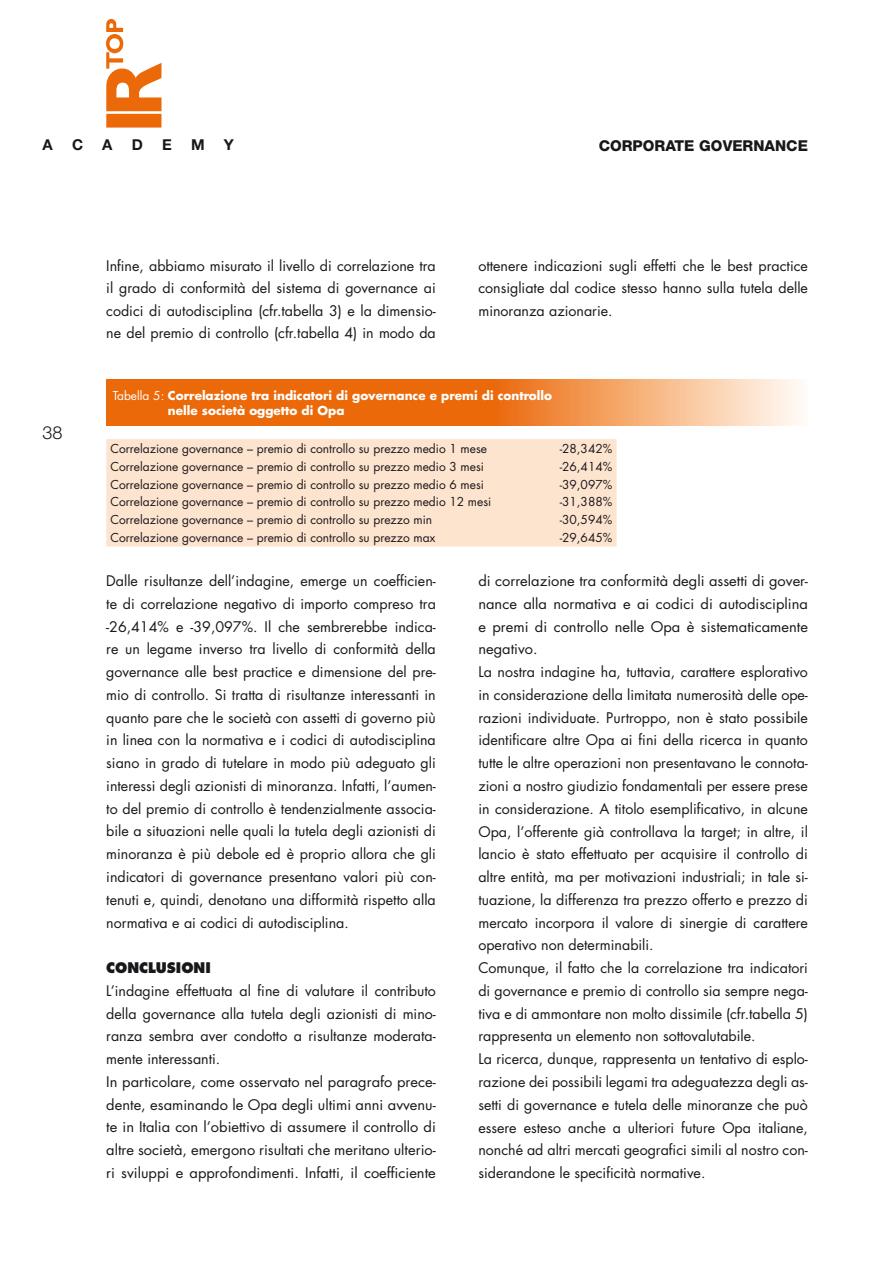
<style>
.page{position:relative;width:893px;height:1263px;background:#fff}
.page>*{position:absolute;margin:0;border:0;box-sizing:border-box;transform-origin:0 0}
.t1{font:300 18px "Helvetica Neue";color:#1a171b}
.t2{font:800 15px "Helvetica Neue";color:#1a171b}
.t3{font:700 15px "Helvetica Neue";color:#1a171b}
.t4{font:14.25px/22.8px "Futura";color:#1a171b;text-align:justify}
.t5{font:800 14.25px "Futura";color:#1a171b;scale:.95 1}
.t6{font:12px "Futura";color:#1a171b}
.t7{font:700 12px/15px "Futura";color:#fff}
.s1{font-weight:400}
</style>
<div class="page">
<svg style="left:106px;top:19px;width:55px;height:109px"></svg>
<svg style="left:106px;top:380px;width:693px;height:46px;background:#ef883c"></svg>
<div style="left:106px;top:439px;width:511px;height:107px;background:#fde4cf"></div>
<p class="t3" style="left:43px;top:135px;width:12px">A</p>
<p class="t3" style="left:72px;top:135px;width:13px">C</p>
<p class="t3" style="left:102px;top:135px;width:12px">A</p>
<p class="t3" style="left:132px;top:135px;width:13px">D</p>
<p class="t3" style="left:162px;top:135px;width:11px">E</p>
<p class="t3" style="left:191px;top:135px;width:15px">M</p>
<p class="t3" style="left:224px;top:135px;width:12px">Y</p>
<p class="t2" style="left:599px;top:136px;width:211px">CORPORATE GOVERNANCE</p>
<p class="t1" style="left:43px;top:422px;width:20px">38</p>
<p class="t4" style="left:106px;top:254px;width:331px">Infine, abbiamo misurato il livello di correlazione tra il grado di conformità del sistema di governance ai codici di autodisciplina (cfr.tabella 3) e la dimensio&shy;ne del premio di controllo (cfr.tabella 4) in modo da</p>
<p class="t4" style="left:478px;top:254px;width:331px">ottenere indicazioni sugli effetti che le best practice consigliate dal codice stesso hanno sulla tutela delle minoranza azionarie.</p>
<p class="t7" style="left:168px;top:387px;width:386px;text-indent:-55px"><span class="s1">Tabella 5:</span> Correlazione tra indicatori di governance e premi di controllo nelle società oggetto di Opa</p>
<p class="t6" style="left:111px;top:440px;width:378px">Correlazione governance – premio di controllo su prezzo medio 1 mese</p>
<p class="t6" style="left:560px;top:440px;width:54px">-28,342%</p>
<p class="t6" style="left:111px;top:458px;width:375px">Correlazione governance – premio di controllo su prezzo medio 3 mesi</p>
<p class="t6" style="left:560px;top:458px;width:54px">-26,414%</p>
<p class="t6" style="left:111px;top:476px;width:375px">Correlazione governance – premio di controllo su prezzo medio 6 mesi</p>
<p class="t6" style="left:560px;top:476px;width:54px">-39,097%</p>
<p class="t6" style="left:111px;top:494px;width:382px">Correlazione governance – premio di controllo su prezzo medio 12 mesi</p>
<p class="t6" style="left:560px;top:494px;width:54px">-31,388%</p>
<p class="t6" style="left:111px;top:512px;width:323px">Correlazione governance – premio di controllo su prezzo min</p>
<p class="t6" style="left:560px;top:512px;width:54px">-30,594%</p>
<p class="t6" style="left:111px;top:530px;width:327px">Correlazione governance – premio di controllo su prezzo max</p>
<p class="t6" style="left:560px;top:530px;width:54px">-29,645%</p>
<p class="t4" style="left:106px;top:569px;width:331px">Dalle risultanze dell’indagine, emerge un coefficien&shy;te di correlazione negativo di importo compreso tra -26,414% e -39,097%. Il che sembrerebbe indica&shy;re un legame inverso tra livello di conformità della governance alle best practice e dimensione del pre&shy;mio di controllo. Si tratta di risultanze interessanti in quanto pare che le società con assetti di governo più in linea con la normativa e i codici di autodisciplina siano in grado di tutelare in modo più adeguato gli interessi degli azionisti di minoranza. Infatti, l’aumen&shy;to del premio di controllo è tendenzialmente associa&shy;bile a situazioni nelle quali la tutela degli azionisti di minoranza è più debole ed è proprio allora che gli indicatori di governance presentano valori più con&shy;tenuti e, quindi, denotano una difformità rispetto alla normativa e ai codici di autodisciplina.</p>
<p class="t5" style="left:106px;top:959px;width:112px">CONCLUSIONI</p>
<p class="t4" style="left:106px;top:979px;width:331px;text-align:left">L’indagine effettuata al fine di valutare il contributo della governance alla tutela degli azionisti di mino&shy;ranza sembra aver condotto a risultanze moderata&shy;mente interessanti.<br>In particolare, come osservato nel paragrafo prece&shy;dente, esaminando le Opa degli ultimi anni avvenu&shy;te in Italia con l’obiettivo di assumere il controllo di altre società, emergono risultati che meritano ulterio&shy;ri sviluppi e approfondimenti. Infatti, il coefficiente</p>
<p class="t4" style="left:478px;top:569px;width:331px;text-align:left">di correlazione tra conformità degli assetti di gover&shy;nance alla normativa e ai codici di autodisciplina e premi di controllo nelle Opa è sistematicamente negativo.<br>La nostra indagine ha, tuttavia, carattere esplorativo in considerazione della limitata numerosità delle ope&shy;razioni individuate. Purtroppo, non è stato possibile identificare altre Opa ai fini della ricerca in quanto tutte le altre operazioni non presentavano le connota&shy;zioni a nostro giudizio fondamentali per essere prese in considerazione. A titolo esemplificativo, in alcune Opa, l’offerente già controllava la target; in altre, il lancio è stato effettuato per acquisire il controllo di altre entità, ma per motivazioni industriali; in tale si&shy;tuazione, la differenza tra prezzo offerto e prezzo di mercato incorpora il valore di sinergie di carattere operativo non determinabili.<br>Comunque, il fatto che la correlazione tra indicatori di governance e premio di controllo sia sempre nega&shy;tiva e di ammontare non molto dissimile (cfr.tabella 5) rappresenta un elemento non sottovalutabile.<br>La ricerca, dunque, rappresenta un tentativo di esplo&shy;razione dei possibili legami tra adeguatezza degli as&shy;setti di governance e tutela delle minoranze che può essere esteso anche a ulteriori future Opa italiane, nonché ad altri mercati geografici simili al nostro con&shy;siderandone le specificità normative.</p>
</div>
